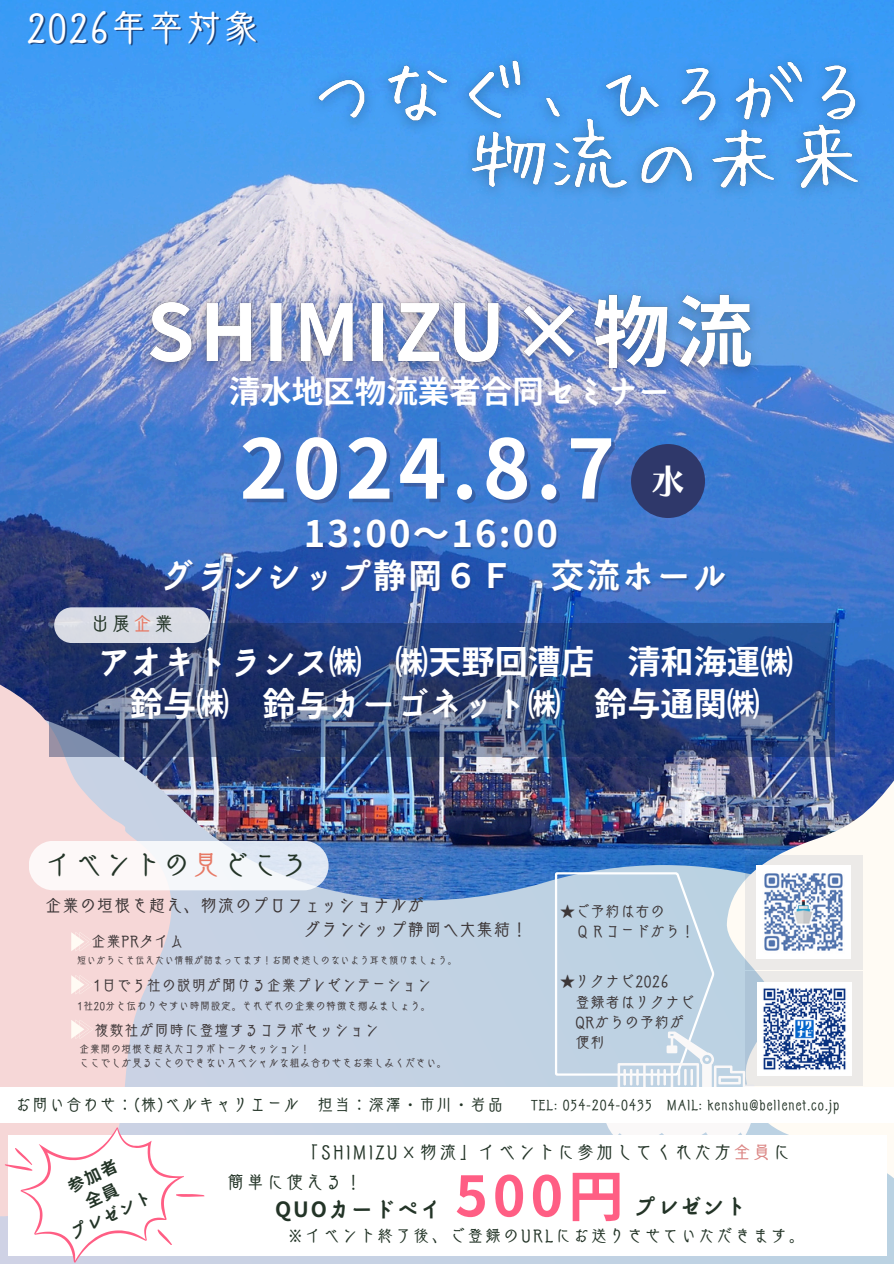
<style>
.page{position:relative;width:894px;height:1264px;background:#fff}
.page>*{position:absolute;margin:0;border:0;box-sizing:border-box;transform-origin:0 0}
.t1{font:700 81.45px "irohakaku C";color:#fff}
.t2{font:700 55.5px "irohakaku C";color:#ff5e84}
.t3{font:37.5px "Canva Lyra Std DB";color:#fff}
.t4{font:700 36.45px "irohakaku C";letter-spacing:.06em;color:#fff}
.t5{font:34.5px "Canva Chiaro Std B";color:#fff}
.t6{font:700 33.45px "irohakaku C";letter-spacing:.06em;color:#fff}
.t7{font:700 33.15px "irohakaku C";color:#fff}
.t8{font:700 31.5px "irohakaku C";color:#fff}
.t9{font:27px "Canva Lyra Std DB";letter-spacing:.09em;color:#233427}
.t10{font:700 21px "irohakaku C";letter-spacing:.09em;color:#233427}
.t11{font:19.5px "Canva Lyra Std DB";color:#233427}
.t12{font:18px "Canva Lyra Std DB";letter-spacing:.09em;color:#233427}
.t13{font:17.25px "Canva Lyra Std DB";color:#3c3637}
.t14{font:16.5px "Canva Lyra Std DB";letter-spacing:.09em;color:#233427}
.t15{font:16.5px "Canva Lyra Std DB";letter-spacing:.03em;color:#233427}
.t16{font:700 16.5px "irohakaku C";color:#233427}
.t17{font:15px "Canva Lyra Std DB";color:#3c3637}
.t18{font:13.5px "Canva Lyra Std DB";letter-spacing:.03em;color:#233427}
.t19{font:10.5px "Canva Lyra Std DB";color:#3c3637}
.t20{font:9.75px "Canva Lyra Std DB";color:#3c3637}
.s1{color:#e77965}
.s2{color:#db8684}
</style>
<div class="page">
<img style="left:0;top:0;width:893px;height:664px">
<div style="left:631px;top:444px;width:73px;height:74px;background:#2f386a;border-radius:50%"></div>
<img style="left:0;top:756px;width:634px;height:507px">
<img style="left:634px;top:604px;width:259px;height:659px">
<svg style="left:0;top:664px;width:183px;height:575px;background:#dfccd3"></svg>
<svg style="left:29px;top:840px;width:299px;height:50px"></svg>
<svg style="left:71px;top:932px;width:22px;height:19px"></svg>
<svg style="left:71px;top:975px;width:22px;height:19px"></svg>
<svg style="left:71px;top:1019px;width:22px;height:19px"></svg>
<svg style="left:49px;top:623px;width:784px;height:133px;background:#2b437a"></svg>
<svg style="left:554px;top:872px;width:200px;height:263px;background:#c5d7e5"></svg>
<svg style="left:745px;top:855px;width:117px;height:114px;background:#dce0e5"></svg>
<svg style="left:54px;top:607px;width:156px;height:36px;background:#ced2dd"></svg>
<div style="left:0;top:1087px;width:893px;height:35px;background:#fff"></div>
<img style="left:756px;top:865px;width:94px;height:94px">
<div style="left:9px;top:1135px;width:877px;height:121px;background:#fff"></div>
<svg style="left:745px;top:971px;width:117px;height:115px;background:#dee2e5"></svg>
<img style="left:757px;top:982px;width:94px;height:93px">
<img style="left:129px;top:276px;width:641px;height:115px">
<img style="left:299px;top:43px;width:578px;height:168px">
<svg style="left:4px;top:1122px;width:201px;height:141px"></svg>
<p class="t3" style="left:26px;top:8px;width:235px">2026年卒対象</p>
<h6 class="t8" style="left:229px;top:369px;width:443px">清水地区物流業者合同セミナー</h6>
<p class="t1" style="left:239px;top:411px;width:376px">2024.8.7</p>
<h5 class="t5" style="left:650px;top:463px;width:33px">水</h5>
<p class="t4" style="left:304px;top:508px;width:255px">13:00～16:00</p>
<p class="t6" style="left:160px;top:552px;width:567px">グランシップ静岡６Ｆ 交流ホール</p>
<p class="t11" style="left:90px;top:613px;width:85px">出展<span class="s1">企</span>業</p>
<p class="t7" style="left:97px;top:638px;width:697px">アオキトランス㈱ ㈱天野回漕店 清和海運㈱</p>
<p class="t7" style="left:130px;top:681px;width:631px">鈴与㈱ 鈴与カーゴネット㈱ 鈴与通関㈱</p>
<p class="t9" style="left:45px;top:851px;width:264px">イベントの<span class="s1">見</span>どころ</p>
<p class="t13" style="left:45px;top:897px;width:381px">企業の垣根を超え、物流のプロフェッショナルが</p>
<p class="t13" style="left:303px;top:920px;width:226px">グランシップ静岡へ大集結！</p>
<p class="t17" style="left:91px;top:934px;width:94px">企業PRタイム</p>
<p class="t20" style="left:77px;top:955px;width:382px">短いからこそ伝えたい情報が詰まってます！お聞き逃しのないよう耳を傾けましょう。</p>
<p class="t19" style="left:77px;top:1000px;width:355px">1社20分と伝わりやすい時間設定。それぞれの企業の特徴を掴みましょう。</p>
<p class="t19" style="left:79px;top:1043px;width:233px">企業間の垣根を超えたコラボトークセッション！</p>
<p class="t19" style="left:79px;top:1057px;width:369px">ここでしか見ることのできないスペシャルな組み合わせをお楽しみください。</p>
<p class="t17" style="left:93px;top:978px;width:340px">1日で５社の説明が聞ける企業プレゼンテーション</p>
<p class="t17" style="left:94px;top:1022px;width:286px">複数社が同時に登壇するコラボセッション</p>
<p class="t17" style="left:560px;top:903px;width:106px">★ご予約は右の</p>
<p class="t17" style="left:575px;top:923px;width:121px">ＱＲコードから！</p>
<p class="t17" style="left:560px;top:974px;width:110px">★リクナビ2026</p>
<p class="t17" style="left:575px;top:994px;width:121px">登録者はリクナビ</p>
<p class="t17" style="left:575px;top:1014px;width:111px">QRからの予約が</p>
<p class="t17" style="left:575px;top:1034px;width:31px">便利</p>
<p class="t15" style="left:15px;top:1096px;width:490px">お問い合わせ：(株)ベルキャリエール 担当：深澤・市川・岩品</p>
<h1 class="t18" style="left:530px;top:1097px;width:310px">TEL: 054-204-0435 MAIL: kenshu@bellenet.co.jp</h1>
<p class="t16" style="left:66px;top:1222px;width:90px;rotate:-25deg">プレゼント</p>
<p class="t12" style="left:301px;top:1142px;width:490px">「SHIMIZU×物流」イベントに参加してくれた方<span class="s2">全員</span>に</p>
<p class="t10" style="left:275px;top:1194px;width:168px">QUOカードペイ</p>
<p class="t10" style="left:634px;top:1191px;width:114px">プレゼント</p>
<p class="t2" style="left:455px;top:1156px;width:170px">500円</p>
<p class="t12" style="left:227px;top:1172px;width:137px">簡単に使える！</p>
<p class="t14" style="left:287px;top:1227px;width:519px">※イベント終了後、ご登録のURLにお送りさせていただきます。</p>
</div>
